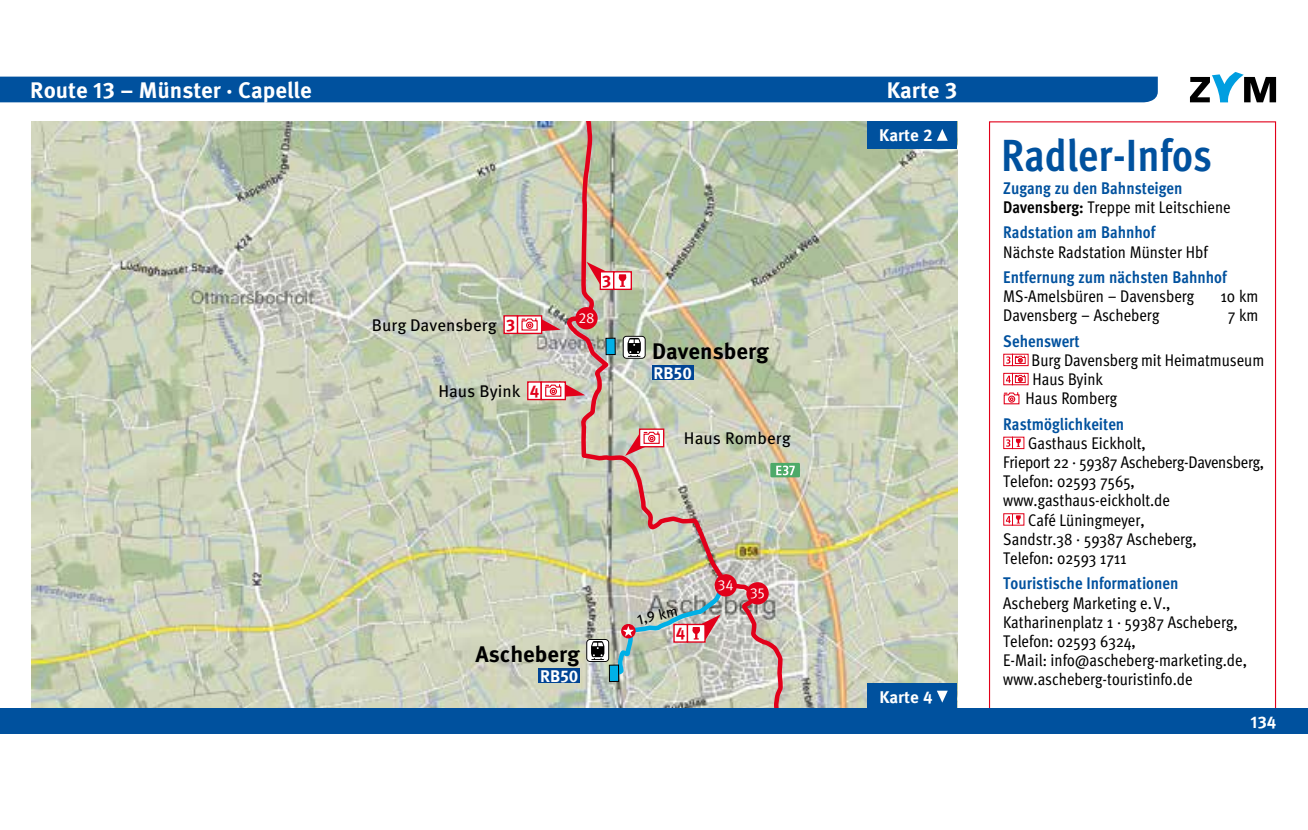
<style>
.page{position:relative;width:1308px;height:830px;background:#fff}
.page>*{position:absolute;margin:0;border:0;box-sizing:border-box;transform-origin:0 0}
.t1{font:700 condensed 45px "Meta Pro";color:#00519e}
.t2{font:700 22.5px "Meta Pro";color:#fff}
.t3{font:700 22.5px "Meta Pro";color:#000}
.t4{font:condensed 16.88px/19.1px "Meta Pro";color:#000}
.t5{font:700 condensed 16.88px/19.1px "Meta Pro";color:#00519e}
.t6{font:16.88px "Meta Pro";color:#000}
.t7{font:700 16.88px "Meta Pro";color:#fff}
.t8{font:700 16.88px "Meta Pro";color:#e2001a}
.t9{font:14.62px "Meta Pro Norm";color:#fff}
.t10{font:14.62px "Meta Pro";color:#000}
.s1{color:#000}
.s2{font-weight:400;color:#000}
</style>
<div class="page">
<img style="left:32px;top:121px;width:925px;height:587px">
<div style="left:989px;top:121px;width:287px;height:593px;background:#fff;border:1px solid #e2001a"></div>
<div style="left:867px;top:121px;width:90px;height:28px;background:#00519e"></div>
<svg style="left:936px;top:129px;width:11px;height:12px"></svg>
<div style="left:867px;top:682px;width:90px;height:31px;background:#00519e"></div>
<svg style="left:936px;top:690px;width:11px;height:12px"></svg>
<div style="left:1003px;top:353px;width:10px;height:13px;border:1px solid #e2001a"></div>
<svg style="left:1012px;top:353px;width:16px;height:13px"></svg>
<svg style="left:1006px;top:355px;width:20px;height:9px"></svg>
<div style="left:1003px;top:373px;width:10px;height:12px;border:1px solid #e2001a"></div>
<div style="left:1012px;top:373px;width:16px;height:12px;border:1px solid #e2001a"></div>
<svg style="left:1006px;top:374px;width:20px;height:9px"></svg>
<svg style="left:1003px;top:392px;width:16px;height:12px"></svg>
<div style="left:1003px;top:436px;width:10px;height:13px;border:1px solid #e2001a"></div>
<div style="left:1012px;top:436px;width:12px;height:13px;border:1px solid #e2001a"></div>
<svg style="left:1006px;top:438px;width:15px;height:8px"></svg>
<svg style="left:1006px;top:515px;width:15px;height:8px"></svg>
<img style="left:438px;top:121px;width:417px;height:587px">
<div style="left:575px;top:307px;width:22px;height:22px;background:#e2001a;border-radius:50%"></div>
<div style="left:714px;top:574px;width:23px;height:22px;background:#e2001a;border-radius:50%"></div>
<div style="left:746px;top:582px;width:22px;height:22px;background:#e2001a;border-radius:50%"></div>
<svg style="left:622px;top:335px;width:23px;height:23px"></svg>
<div style="left:606px;top:338px;width:9px;height:16px;background:#00b0e6"></div>
<div style="left:605px;top:337px;width:10px;height:18px;border:1px solid #000"></div>
<div style="left:609px;top:664px;width:9px;height:17px;background:#00b0e6"></div>
<div style="left:609px;top:664px;width:10px;height:17px;border:1px solid #000"></div>
<div style="left:652px;top:365px;width:41px;height:15px;background:#004494"></div>
<div style="left:538px;top:668px;width:42px;height:14px;background:#004494"></div>
<div style="left:770px;top:462px;width:30px;height:15px;background:#4daa69"></div>
<svg style="left:776px;top:465px;width:18px;height:10px"></svg>
<div style="left:599px;top:271px;width:15px;height:19px;background:#fff;border:1px solid #e2001a"></div>
<div style="left:613px;top:271px;width:19px;height:19px;background:#fff;border:1px solid #e2001a"></div>
<svg style="left:586px;top:262px;width:42px;height:25px"></svg>
<svg style="left:586px;top:583px;width:140px;height:94px;background:#b5b6af"></svg>
<div style="left:503px;top:315px;width:15px;height:19px;background:#fff;border:1px solid #e2001a"></div>
<div style="left:517px;top:315px;width:25px;height:19px;background:#fff;border:1px solid #e2001a"></div>
<svg style="left:521px;top:315px;width:40px;height:17px"></svg>
<div style="left:527px;top:381px;width:15px;height:19px;background:#fff;border:1px solid #e2001a"></div>
<div style="left:540px;top:381px;width:26px;height:19px;background:#fff;border:1px solid #e2001a"></div>
<svg style="left:544px;top:381px;width:41px;height:16px"></svg>
<div style="left:639px;top:428px;width:25px;height:19px;background:#fff;border:1px solid #e2001a"></div>
<svg style="left:625px;top:430px;width:35px;height:25px"></svg>
<div style="left:0;top:708px;width:1307px;height:25px;background:#00519e"></div>
<div style="left:0;top:77px;width:1157px;height:25px;background:#00519e"></div>
<svg style="left:1190px;top:102px;width:86px;height:1px"></svg>
<svg style="left:1190px;top:72px;width:86px;height:30px"></svg>
<h2 class="t2" style="left:30px;top:76px;width:283px">Route 13 – Münster · Capelle</h2>
<h2 class="t2" style="left:886px;top:76px;width:72px">Karte 3</h2>
<p class="t8" style="left:602px;top:270px;width:11px">3</p>
<p class="t6" style="left:372px;top:314px;width:126px">Burg Davensberg</p>
<p class="t8" style="left:506px;top:314px;width:11px">3</p>
<p class="t9" style="left:578px;top:307px;width:18px">28</p>
<h2 class="t3" style="left:652px;top:336px;width:118px">Davensberg</h2>
<p class="t7" style="left:653px;top:362px;width:40px">RB50</p>
<p class="t6" style="left:438px;top:380px;width:84px">Haus Byink</p>
<p class="t8" style="left:530px;top:380px;width:11px">4</p>
<p class="t6" style="left:684px;top:427px;width:108px">Haus Romberg</p>
<h2 class="t3" style="left:475px;top:639px;width:106px">Ascheberg</h2>
<p class="t7" style="left:540px;top:665px;width:40px">RB50</p>
<p class="t10" style="left:635px;top:610px;width:43px;rotate:-13deg">1,9 km</p>
<p class="t8" style="left:675px;top:622px;width:11px">4</p>
<p class="t9" style="left:718px;top:573px;width:17px">34</p>
<p class="t9" style="left:750px;top:581px;width:16px">35</p>
<p class="t7" style="left:879px;top:124px;width:55px">Karte 2</p>
<p class="t7" style="left:879px;top:685px;width:55px">Karte 4</p>
<h1 class="t1" style="left:1001px;top:121px;width:212px">Radler-Infos</h1>
<p class="t5" style="left:1003px;top:177px;width:229px">Zugang zu den Bahnsteigen<br><span class="s1">Davensberg:</span> <span class="s2">Treppe mit Leitschiene</span></p>
<p class="t5" style="left:1003px;top:222px;width:154px">Radstation am Bahnhof</p>
<p class="t4" style="left:1003px;top:241px;width:206px">Nächste Radstation Münster Hbf</p>
<p class="t5" style="left:1003px;top:266px;width:225px">Entfernung zum nächsten Bahnhof</p>
<p class="t4" style="left:1003px;top:285px;width:192px">MS-Amelsbüren – Davensberg</p>
<p class="t4" style="left:1220px;top:285px;width:39px">10 km</p>
<p class="t4" style="left:1003px;top:304px;width:158px">Davensberg – Ascheberg</p>
<p class="t4" style="left:1227px;top:304px;width:32px">7 km</p>
<p class="t5" style="left:1003px;top:330px;width:78px">Sehenswert</p>
<p class="t4" style="left:1031px;top:349px;width:234px">Burg Davensberg mit Heimatmuseum</p>
<p class="t4" style="left:1032px;top:368px;width:72px">Haus Byink</p>
<p class="t4" style="left:1025px;top:387px;width:93px">Haus Romberg</p>
<p class="t5" style="left:1003px;top:413px;width:122px">Rastmöglichkeiten</p>
<p class="t4" style="left:1028px;top:432px;width:119px">Gasthaus Eickholt,</p>
<p class="t4" style="left:1003px;top:451px;width:262px">Frieport 22 · 59387 Ascheberg-Davensberg,</p>
<p class="t4" style="left:1003px;top:470px;width:133px">Telefon: 02593 7565,</p>
<p class="t4" style="left:1003px;top:489px;width:168px">www.gasthaus-eickholt.de</p>
<p class="t4" style="left:1028px;top:508px;width:118px">Café Lüningmeyer,</p>
<p class="t4" style="left:1003px;top:527px;width:195px">Sandstr.38 · 59387 Ascheberg,</p>
<p class="t4" style="left:1003px;top:547px;width:125px">Telefon: 02593 1711</p>
<p class="t5" style="left:1003px;top:572px;width:177px">Touristische Informationen</p>
<p class="t4" style="left:1003px;top:591px;width:245px">Ascheberg Marketing e. V.,<br>Katharinenplatz 1 · 59387 Ascheberg,<br>Telefon: 02593 6324,<br>E-Mail: info@ascheberg-marketing.de, www.ascheberg-touristinfo.de</p>
<p class="t7" style="left:1250px;top:711px;width:27px">134</p>
</div>
